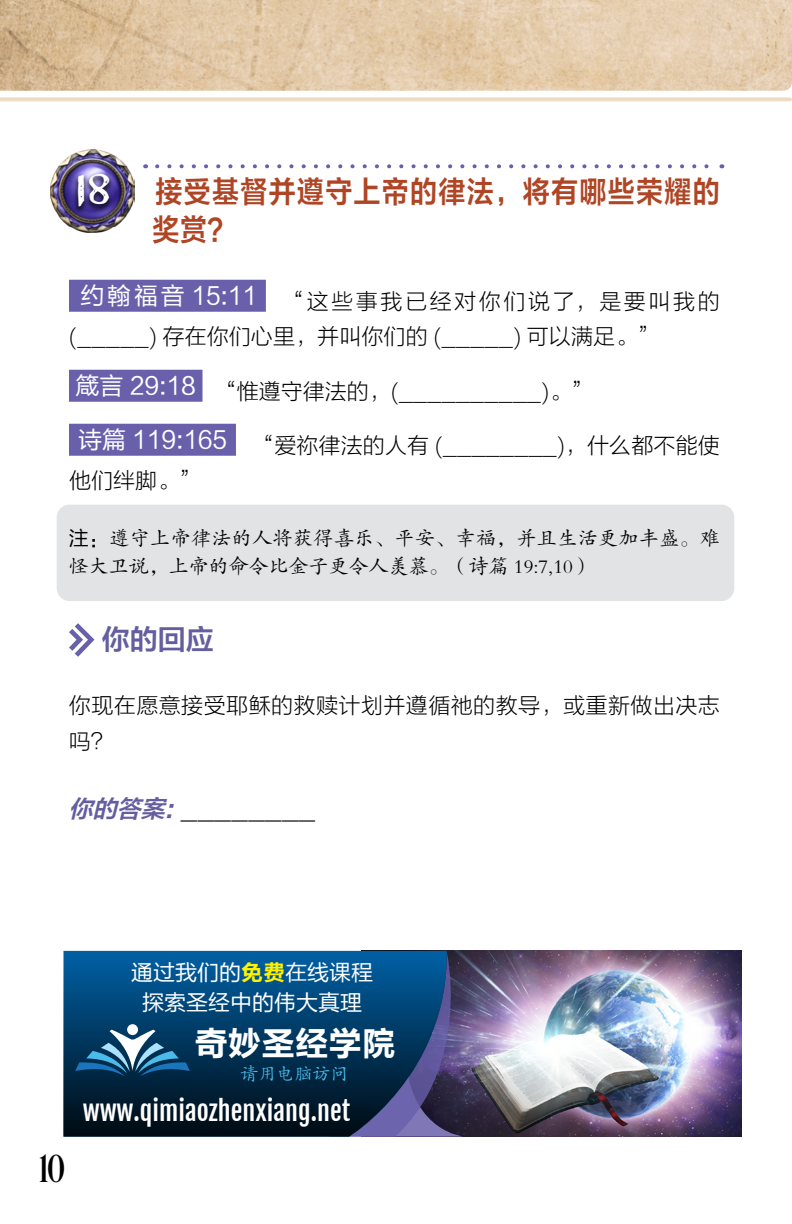
<style>
.page{position:relative;width:792px;height:1224px;background:#fff}
.page>*{position:absolute;margin:0;border:0;box-sizing:border-box;transform-origin:0 0}
.t1{font:700 50px "Carta Marina";color:#fff}
.t2{font:40px "Desire Pro";color:#000}
.t3{font:33.8px "FZLTCHK GBK1 0";color:#fff}
.t4{font:30px/38px "FZLTZCHK GBK1 0";letter-spacing:.05em;color:#af4524;scale:.9 1}
.t5{font:28px "FZLTZCHK GBK1 0";color:#645e9f}
.t6{font:26px "Fjalla One";color:#fff}
.t7{font:26px "FZLTKHK GBK1 0";color:#000}
.t8{font:22px/35px "FZLTKHK GBK1 0";letter-spacing:.02em;color:#000}
.t9{font:22px/35px "FZLTKHK GBK1 0";letter-spacing:.12em;color:#000}
.t10{font:22px/30px "FZLTHK GBK1 0";color:#fff;text-align:center}
.t11{font:20px/28.4px "FZKTK GBK1 0";letter-spacing:.02em;color:#000}
.t12{font:18px "FZKTK GBK1 0";color:#4bbbeb}
.s1{font-family:"FZLTHK GBK1 0"}
.s2{font-family:"FZLTZCHK GBK1 0";font-style:italic;font-size:24px;color:#645e9f}
.s3{font-family:"FZLTCHK GBK1 0";color:#fff200}
</style>
<div class="page">
<img style="left:0;top:0;width:792px;height:91px">
<svg style="left:0;top:97px;width:790px;height:4px;background:#eedec8"></svg>
<div style="left:69px;top:280px;width:197px;height:32px;background:#6860aa"></div>
<div style="left:69px;top:370px;width:133px;height:32px;background:#6860aa"></div>
<div style="left:69px;top:424px;width:167px;height:32px;background:#6860aa"></div>
<img style="left:51px;top:150px;width:83px;height:82px">
<div style="left:72px;top:171px;width:42px;height:43px;background:#000;opacity:.75"></div>
<svg style="left:69px;top:623px;width:25px;height:34px"></svg>
<svg style="left:157px;top:164px;width:552px;height:4px"></svg>
<div style="left:57px;top:505px;width:677px;height:96px;background:#e2e3e4;border-radius:13px"></div>
<img style="left:469px;top:951px;width:272px;height:186px">
<svg style="left:449px;top:951px;width:20px;height:186px;background:#473f62"></svg>
<svg style="left:63px;top:951px;width:386px;height:186px;background:#083a63"></svg>
<div style="left:127px;top:1024px;width:11px;height:11px;background:#fff;border-radius:50%"></div>
<svg style="left:75px;top:1030px;width:115px;height:46px;background:#2d6285"></svg>
<h1 class="t1" style="left:77px;top:159px;width:38px">18</h1>
<h3 class="t4" style="left:152px;top:173px;width:632px">接受基督并遵守上帝的律法，将有哪些荣耀的奖赏？</h3>
<p class="t9" style="left:69px;top:285px;width:652px;text-indent:12px"><sup>约翰福音</sup> <sup>15:11</sup> “这些事我已经对你们说了，是要叫我的(_____) 存在你们心里，并叫你们的 (_____) 可以满足。”</p>
<p class="t8" style="left:76px;top:375px;width:519px"><sup>箴言</sup> <sup>29:18</sup> “惟遵守律法的，(__________)。”</p>
<p class="t8" style="left:69px;top:429px;width:652px;text-indent:9px"><sup>诗篇</sup> <sup>119:165</sup> “爱祢律法的人有 (________)，什么都不能使他们绊脚。”</p>
<p class="t11" style="left:69px;top:524px;width:652px"><span class="s1">注：</span>遵守上帝律法的人将获得喜乐、平安、幸福，并且生活更加丰盛。难怪大卫说，上帝的命令比金子更令人羡慕。（诗篇 19:7,10）</p>
<p class="t5" style="left:102px;top:624px;width:113px">你的回应</p>
<p class="t8" style="left:69px;top:688px;width:652px;line-height:36px">你现在愿意接受耶稣的救赎计划并遵循祂的教导，或重新做出决志吗？</p>
<p class="t7" style="left:69px;top:794px;width:248px"><span class="s2">你的答案:</span>________</p>
<p class="t10" style="left:131px;top:957px;width:243px">通过我们的<span class="s3">免费</span>在线课程探索圣经中的伟大真理</p>
<h3 class="t3" style="left:194px;top:1025px;width:203px">奇妙圣经学院</h3>
<p class="t12" style="left:241px;top:1064px;width:109px">请用电脑访问</p>
<h2 class="t2" style="left:40px;top:1145px;width:26px">10</h2>
<p class="t6" style="left:83px;top:1095px;width:269px">www.qimiaozhenxiang.net</p>
</div>
